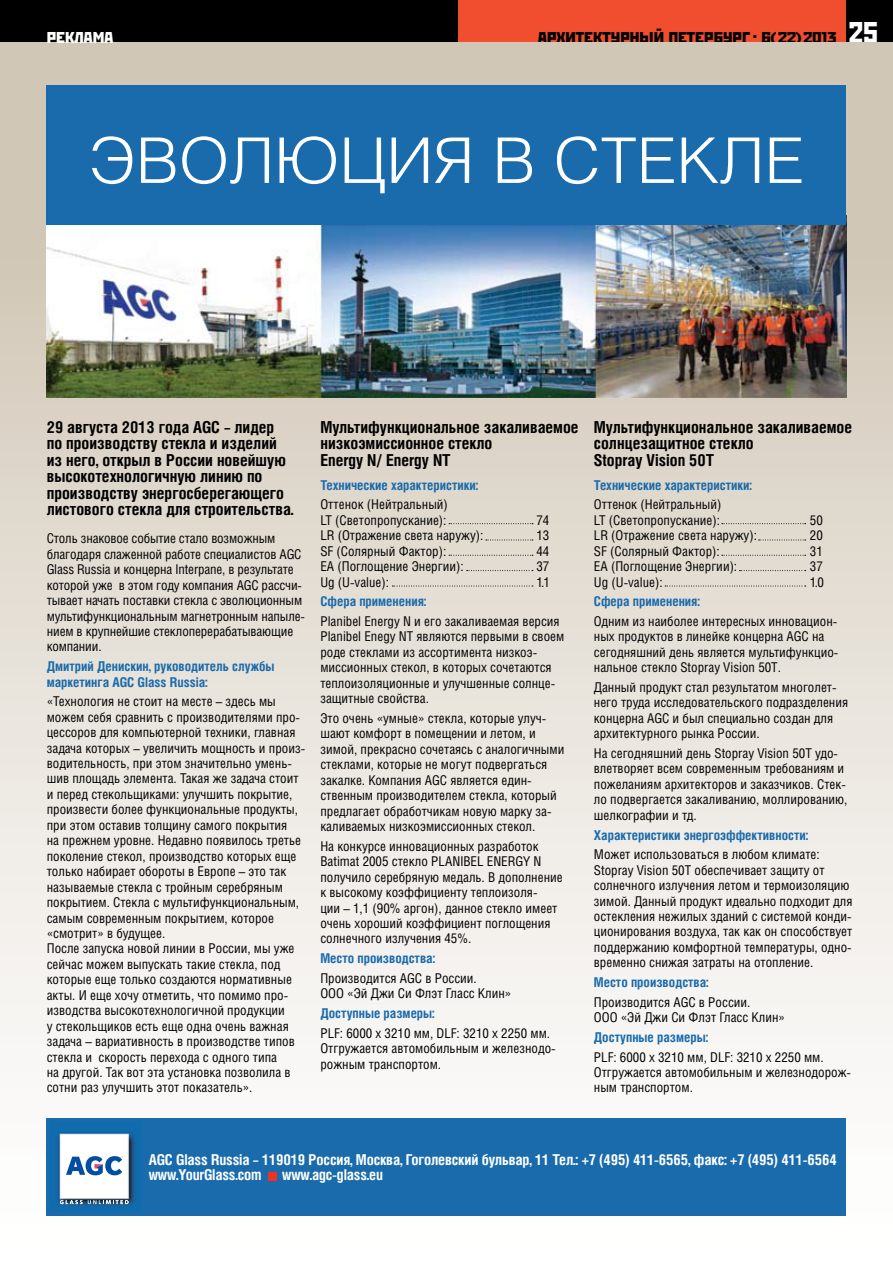
<style>
.page{position:relative;width:893px;height:1263px;background:#fff}
.page>*{position:absolute;margin:0;border:0;box-sizing:border-box;transform-origin:0 0}
.t1{font:300 63px "Helios";color:#fff}
.t2{font:19.95px "Stenberg C";color:#000}
.t3{font:19.95px "Stenberg C";color:#fff}
.t4{font:700 16.5px/16.5px "Helios Cond";color:#000}
.t5{font:15.75px "Stenberg C";letter-spacing:-.015em;color:#000;scale:1.22 1}
.t6{font:700 15px/15px "Helios Cond";letter-spacing:-.01em;color:#fff}
.t7{font:13.5px/15.5px "Helios Cond";color:#000}
.t8{font:700 13.5px/15.5px "Helios Cond";color:#196bac}
.s1{font-size:30px;color:#fff}
</style>
<div class="page">
<div style="left:457px;top:0;width:389px;height:43px;background:#f04e2f"></div>
<div style="left:0;top:0;width:457px;height:43px;background:#000"></div>
<div style="left:846px;top:0;width:47px;height:43px;background:#000"></div>
<div style="left:0;top:43px;width:893px;height:1220px;background:linear-gradient(to bottom,#c8beac,#fff)"></div>
<div style="left:47px;top:1118px;width:799px;height:98px;background:#196bac"></div>
<svg style="left:665px;top:586px;width:141px;height:1px"></svg>
<svg style="left:392px;top:586px;width:141px;height:1px"></svg>
<svg style="left:739px;top:570px;width:67px;height:1px"></svg>
<svg style="left:467px;top:570px;width:66px;height:1px"></svg>
<svg style="left:722px;top:555px;width:84px;height:1px"></svg>
<svg style="left:449px;top:555px;width:84px;height:1px"></svg>
<svg style="left:759px;top:540px;width:47px;height:1px"></svg>
<svg style="left:486px;top:540px;width:47px;height:1px"></svg>
<svg style="left:722px;top:523px;width:84px;height:1px"></svg>
<svg style="left:449px;top:523px;width:84px;height:1px"></svg>
<div style="left:268px;top:1172px;width:8px;height:8px;background:#ee3224"></div>
<svg style="left:0;top:43px;width:13px;height:1220px"></svg>
<img style="left:47px;top:225px;width:799px;height:172px">
<div style="left:47px;top:85px;width:799px;height:140px;background:#196bac"></div>
<img style="left:57px;top:1131px;width:78px;height:74px">
<svg style="left:60px;top:1200px;width:68px;height:4px"></svg>
<div style="left:66px;top:1155px;width:57px;height:21px;background:#fff"></div>
<svg style="left:66px;top:1156px;width:56px;height:19px"></svg>
<h2 class="t3" style="left:47px;top:25px;width:68px">реклама</h2>
<p class="t5" style="left:753px;top:28px;width:104px"><sup>.</sup> 6(22)2013 <span class="s1">25</span></p>
<h2 class="t2" style="left:538px;top:25px;width:213px">архитектурный петербург</h2>
<h1 class="t1" style="left:89px;top:123px;width:717px">ЭВОЛЮЦИЯ В СТЕКЛЕ</h1>
<p class="t4" style="left:47px;top:418px;width:248px">29 августа 2013 года AGC – лидер по производству стекла и изделий из него, открыл в России новейшую высокотехнологичную линию по производству энергосберегающего листового стекла для строительства.</p>
<p class="t7" style="left:47px;top:530px;width:260px">Столь знаковое событие стало возможным благодаря слаженной работе специалистов AGC Glass Russia и концерна Interpane, в результате которой уже в этом году компания AGC рассчи&shy;тывает начать поставки стекла с эволюционным мультифункциональным магнетронным напыле&shy;нием в крупнейшие стеклоперерабатывающие компании.</p>
<p class="t8" style="left:47px;top:658px;width:229px">Дмитрий Денискин, руководитель службы маркетинга AGC Glass Russia:</p>
<p class="t7" style="left:47px;top:693px;width:260px">«Технология не стоит на месте – здесь мы можем себя сравнить с производителями про&shy;цессоров для компьютерной техники, главная задача которых – увеличить мощность и произ&shy;водительность, при этом значительно умень&shy;шив площадь элемента. Такая же задача стоит и перед стекольщиками: улучшить покрытие, произвести более функциональные продукты, при этом оставив толщину самого покрытия<br>на прежнем уровне. Недавно появилось третье поколение стекол, производство которых еще только набирает обороты в Европе – это так называемые стекла с тройным серебряным покрытием. Стекла с мультифункциональным, самым современным покрытием, которое «смотрит» в будущее.<br>После запуска новой линии в России, мы уже сейчас можем выпускать такие стекла, под которые еще только создаются нормативные акты. И еще хочу отметить, что помимо про&shy;изводства высокотехнологичной продукции<br>у стекольщиков есть еще одна очень важная задача – вариативность в производстве типов стекла и скорость перехода с одного типа<br>на другой. Так вот эта установка позволила в сотни раз улучшить этот показатель».</p>
<p class="t4" style="left:320px;top:418px;width:260px">Мультифункциональное закаливаемое низкоэмиссионное стекло<br>Energy N/ Energy NT</p>
<p class="t8" style="left:320px;top:477px;width:160px">Технические характеристики:</p>
<p class="t7" style="left:320px;top:497px;width:129px">Оттенок (Нейтральный)<br>LT (Светопропускание):</p>
<p class="t7" style="left:536px;top:512px;width:14px">74</p>
<p class="t7" style="left:320px;top:527px;width:164px">LR (Отражение света наружу):</p>
<p class="t7" style="left:536px;top:527px;width:14px">13</p>
<p class="t7" style="left:320px;top:543px;width:127px">SF (Солярный Фактор):</p>
<p class="t7" style="left:536px;top:543px;width:14px">44</p>
<p class="t7" style="left:320px;top:558px;width:145px">EA (Поглощение Энергии):</p>
<p class="t7" style="left:536px;top:558px;width:14px">37</p>
<p class="t7" style="left:320px;top:574px;width:70px">Ug (U-value):</p>
<p class="t7" style="left:536px;top:574px;width:15px">1.1</p>
<p class="t8" style="left:320px;top:593px;width:108px">Сфера применения:</p>
<p class="t7" style="left:320px;top:613px;width:245px">Planibel Energy N и его закаливаемая версия Planibel Enegy NT являются первыми в своем роде стеклами из ассортимента низкоэ&shy;миссионных стекол, в которых сочетаются теплоизоляционные и улучшенные солнце&shy;защитные свойства.</p>
<p class="t7" style="left:320px;top:710px;width:246px">Это очень «умные» стекла, которые улуч&shy;шают комфорт в помещении и летом, и зимой, прекрасно сочетаясь с аналогичными стеклами, которые не могут подвергаться закалке. Компания AGC является един&shy;ственным производителем стекла, который предлагает обработчикам новую марку за&shy;каливаемых низкоэмиссионных стекол.</p>
<p class="t7" style="left:320px;top:838px;width:244px">На конкурсе инновационных разработок Batimat 2005 стекло PLANIBEL ENERGY N получило серебряную медаль. В дополнение к высокому коэффициенту теплоизоля-<br>ции – 1,1 (90% аргон), данное стекло имеет очень хороший коэффициент поглощения солнечного излучения 45%.</p>
<p class="t8" style="left:320px;top:950px;width:116px">Место производства:</p>
<p class="t7" style="left:320px;top:970px;width:193px">Производится AGC в России.<br>ООО «Эй Джи Си Флэт Гласс Клин»</p>
<p class="t8" style="left:320px;top:1005px;width:116px">Доступные размеры:</p>
<p class="t7" style="left:320px;top:1025px;width:237px">PLF: 6000 x 3210 мм, DLF: 3210 х 2250 мм.<br>Отгружается автомобильным и железнодо&shy;рожным транспортом.</p>
<p class="t4" style="left:594px;top:418px;width:260px">Мультифункциональное закаливаемое солнцезащитное стекло<br>Stopray Vision 50T</p>
<p class="t8" style="left:594px;top:477px;width:160px">Технические характеристики:</p>
<p class="t7" style="left:594px;top:496px;width:129px">Оттенок (Нейтральный)<br>LT (Светопропускание):</p>
<p class="t7" style="left:810px;top:512px;width:14px">50</p>
<p class="t7" style="left:594px;top:527px;width:164px">LR (Отражение света наружу):</p>
<p class="t7" style="left:810px;top:527px;width:14px">20</p>
<p class="t7" style="left:594px;top:543px;width:127px">SF (Солярный Фактор):</p>
<p class="t7" style="left:810px;top:543px;width:14px">31</p>
<p class="t7" style="left:594px;top:558px;width:145px">EA (Поглощение Энергии):</p>
<p class="t7" style="left:810px;top:558px;width:14px">37</p>
<p class="t7" style="left:594px;top:574px;width:70px">Ug (U-value):</p>
<p class="t7" style="left:810px;top:574px;width:16px">1.0</p>
<p class="t8" style="left:594px;top:593px;width:108px">Сфера применения:</p>
<p class="t7" style="left:594px;top:613px;width:246px">Одним из наиболее интересных инновацион&shy;ных продуктов в линейке концерна AGC на сегодняшний день является мультифункцио&shy;нальное стекло Stopray Vision 50T.</p>
<p class="t7" style="left:594px;top:679px;width:256px">Данный продукт стал результатом многолет&shy;него труда исследовательского подразделения концерна AGC и был специально создан для архитектурного рынка России.</p>
<p class="t7" style="left:594px;top:745px;width:255px">На сегодняшний день Stopray Vision 50T удо&shy;влетворяет всем современным требованиям и пожеланиям архитекторов и заказчиков. Стек&shy;ло подвергается закаливанию, моллированию, шелкографии и тд.</p>
<p class="t8" style="left:594px;top:827px;width:216px">Характеристики энергоэффективности:</p>
<p class="t7" style="left:594px;top:846px;width:260px">Может использоваться в любом климате:<br>Stopray Vision 50T обеспечивает защиту от солнечного излучения летом и термоизоляцию зимой. Данный продукт идеально подходит для остекления нежилых зданий с системой конди&shy;ционирования воздуха, так как он способствует поддержанию комфортной температуры, одно&shy;временно снижая затраты на отопление.</p>
<p class="t8" style="left:594px;top:974px;width:116px">Место производства:</p>
<p class="t7" style="left:594px;top:994px;width:193px">Производится AGC в России.<br>ООО «Эй Джи Си Флэт Гласс Клин»</p>
<p class="t8" style="left:594px;top:1029px;width:116px">Доступные размеры:</p>
<p class="t7" style="left:594px;top:1049px;width:259px">PLF: 6000 x 3210 мм, DLF: 3210 х 2250 мм.<br>Отгружается автомобильным и железнодорож&shy;ным транспортом.</p>
<p class="t6" style="left:149px;top:1152px;width:689px">AGC Glass Russia – 119019 Россия, Москва, Гоголевский бульвар, 11 Тел.: +7 (495) 411-6565, факс: +7 (495) 411-6564 www.YourGlass.com</p>
<p class="t6" style="left:282px;top:1167px;width:102px">www.agc-glass.eu</p>
</div>
